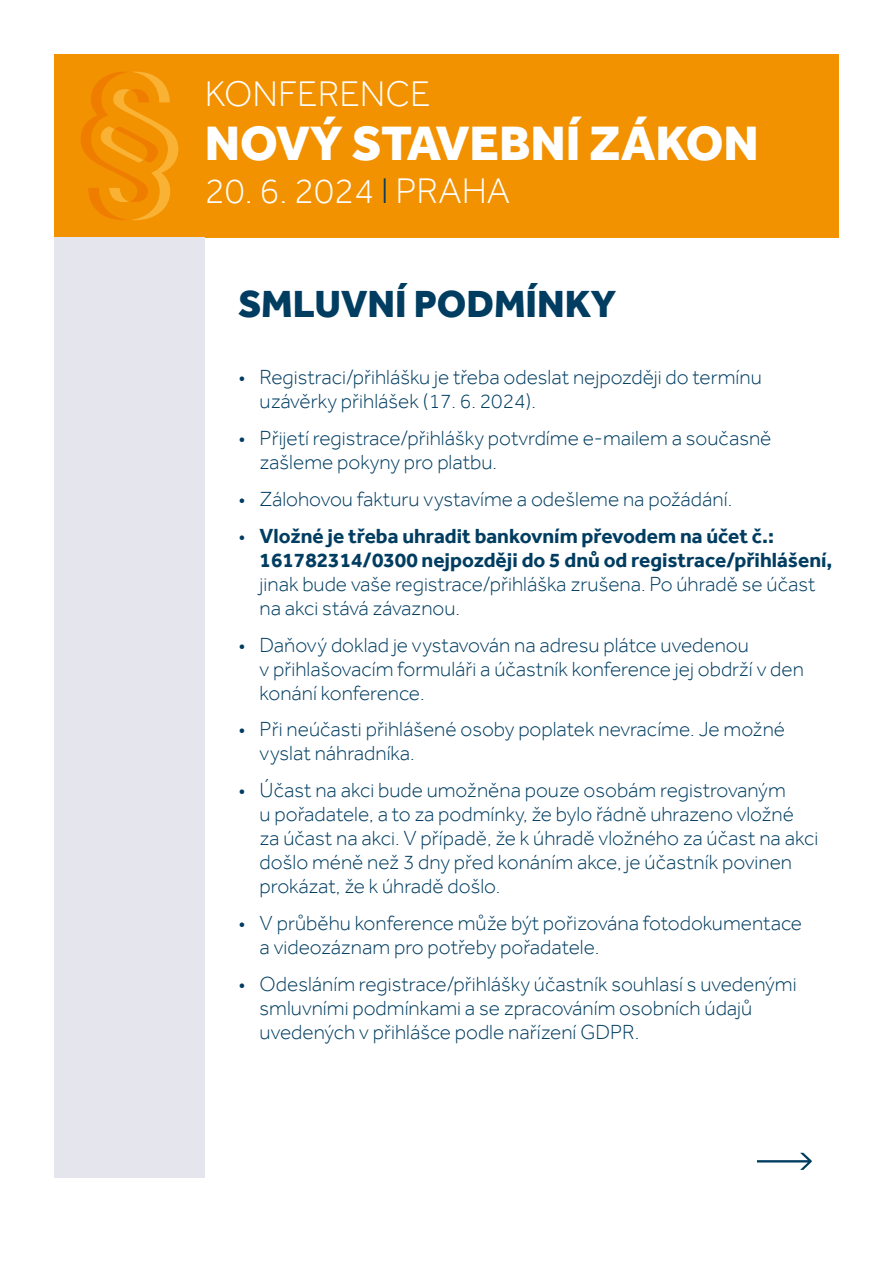
<style>
.page{position:relative;width:893px;height:1263px;background:#fff}
.page>*{position:absolute;margin:0;border:0;box-sizing:border-box;transform-origin:0 0}
.t1{font:300 60.9px "Effra";color:#003d61}
.t2{font:800 49.65px "Effra";color:#fff}
.t3{font:800 38.85px "Effra";color:#003d61}
.t4{font:300 36.6px "Effra";color:#fff}
.t5{font:300 21px/24px "Effra";color:#003d61}
.t6{font:700 21px/24px "Effra";color:#003d61}
.s1{color:#003d61}
.s2{font-weight:300}
</style>
<div class="page">
<div style="left:54px;top:54px;width:785px;height:184px;background:#f39200"></div>
<div style="left:54px;top:238px;width:151px;height:940px;background:#e5e6ed"></div>
<svg style="left:81px;top:72px;width:97px;height:148px"></svg>
<h3 class="t4" style="left:205px;top:72px;width:227px">KONFERENCE</h3>
<h2 class="t2" style="left:205px;top:114px;width:555px">NOVÝ STAVEBNÍ ZÁKON</h2>
<h3 class="t4" style="left:205px;top:169px;width:307px">20. 6. 2024 <span class="s1">I</span> PRAHA</h3>
<h3 class="t3" style="left:238px;top:281px;width:379px">SMLUVNÍ PODMÍNKY</h3>
<p class="t5" style="left:260px;top:365px;width:504px;text-indent:-21px">• Registraci/přihlášku je třeba odeslat nejpozději do termínu uzávěrky přihlášek (17. 6. 2024).</p>
<p class="t5" style="left:260px;top:426px;width:513px;text-indent:-21px">• Přĳetí registrace/přihlášky potvrdíme e-mailem a současně zašleme pokyny pro platbu.</p>
<p class="t5" style="left:238px;top:487px;width:495px">• Zálohovou fakturu vystavíme a odešleme na požádání.</p>
<p class="t6" style="left:260px;top:523px;width:574px;text-indent:-21px"><span class="s2">•</span> Vložné je třeba uhradit bankovním převodem na účet č.:<br>161782314/0300 nejpozději do 5 dnů od registrace/přihlášení,</p>
<p class="t5" style="left:260px;top:571px;width:557px">jinak bude vaše registrace/přihláška zrušena. Po úhradě se účast na akci stává závaznou.</p>
<p class="t5" style="left:260px;top:632px;width:546px;text-indent:-21px">• Daňový doklad je vystavován na adresu plátce uvedenou<br>v přihlašovacím formuláři a účastník konference jej obdrží v den konání konference.</p>
<p class="t5" style="left:260px;top:717px;width:527px;text-indent:-21px">• Při neúčasti přihlášené osoby poplatek nevracíme. Je možné vyslat náhradníka.</p>
<p class="t5" style="left:260px;top:778px;width:560px;text-indent:-21px">• Účast na akci bude umožněna pouze osobám registrovaným<br>u pořadatele, a to za podmínky, že bylo řádně uhrazeno vložné za účast na akci. V případě, že k úhradě vložného za účast na akci došlo méně než 3 dny před konáním akce, je účastník povinen prokázat, že k úhradě došlo.</p>
<p class="t5" style="left:260px;top:910px;width:544px;text-indent:-21px">• V průběhu konference může být pořizována fotodokumentace a videozáznam pro potřeby pořadatele.</p>
<p class="t5" style="left:260px;top:971px;width:539px;text-indent:-21px">• Odesláním registrace/přihlášky účastník souhlasí s uvedenými smluvními podmínkami a se zpracováním osobních údajů uvedených v přihlášce podle nařízení GDPR.</p>
<h1 class="t1" style="left:828px;top:1147px;width:32px;rotate:90deg">‬</h1>
</div>
